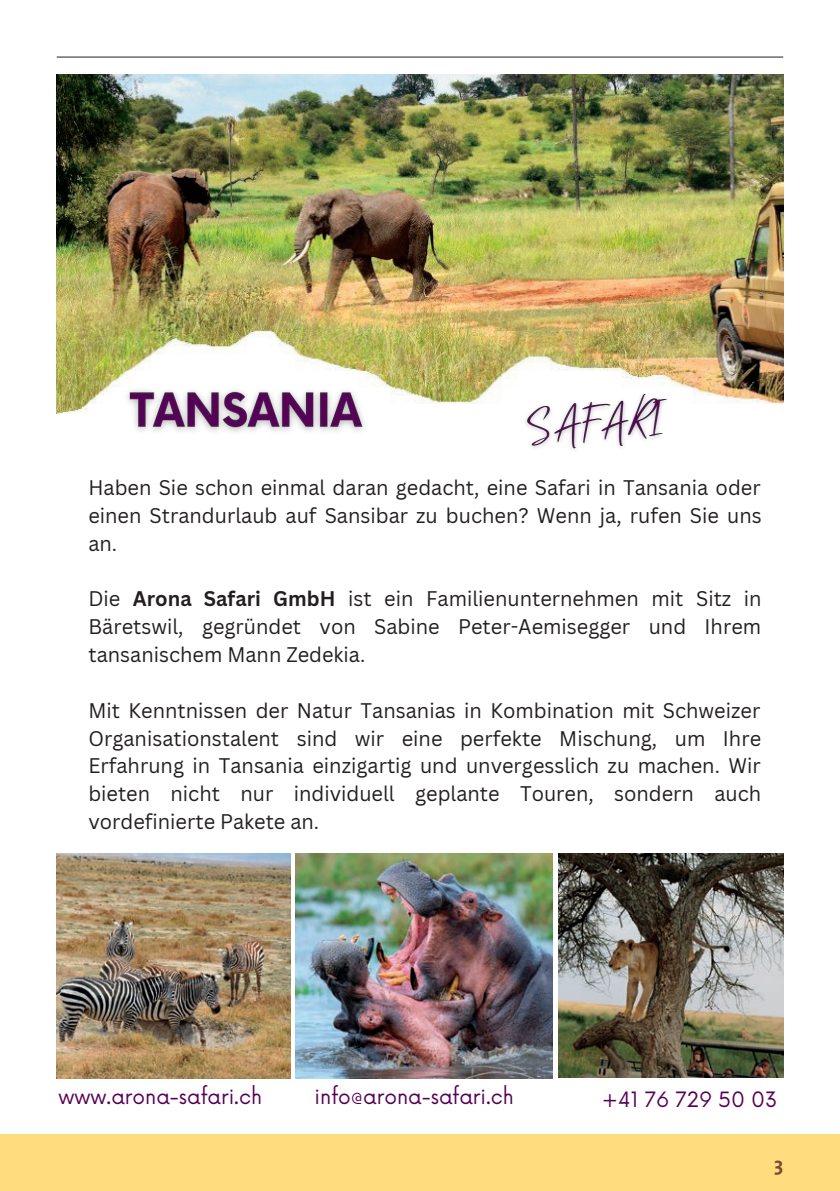
<style>
.page{position:relative;width:840px;height:1191px;background:#fff}
.page>*{position:absolute;margin:0;border:0;box-sizing:border-box;transform-origin:0 0}
.t1{font:20.6px/27.8px "Canva Sans";color:#231f20;text-align:justify}
.t2{font:20.6px "Now";color:#560156}
.t3{font:700 20px "The Sans";color:#794833}
.s1{font-weight:700}
</style>
<div class="page">
<div style="left:0;top:1134px;width:839px;height:57px;background:#ffdc7e"></div>
<hr style="left:57px;top:57px;width:725px;height:1px;background:#231f20">
<svg style="left:57px;top:1012px;width:496px;height:67px"></svg>
<img style="left:57px;top:74px;width:725px;height:339px">
<img style="left:558px;top:854px;width:224px;height:224px">
<img style="left:296px;top:854px;width:256px;height:224px">
<img style="left:57px;top:854px;width:233px;height:224px">
<img style="left:117px;top:375px;width:258px;height:57px">
<img style="left:516px;top:385px;width:162px;height:65px">
<p class="t1" style="left:88px;top:474px;width:674px">Haben Sie schon einmal daran gedacht, eine Safari in Tansania oder einen Strandurlaub auf Sansibar zu buchen? Wenn ja, rufen Sie uns an.</p>
<p class="t1" style="left:88px;top:585px;width:674px">Die <span class="s1">Arona Safari GmbH</span> ist ein Familienunternehmen mit Sitz in Bäretswil, gegründet von Sabine Peter-Aemisegger und Ihrem tansanischem Mann Zedekia.</p>
<p class="t1" style="left:88px;top:696px;width:674px">Mit Kenntnissen der Natur Tansanias in Kombination mit Schweizer Organisationstalent sind wir eine perfekte Mischung, um Ihre Erfahrung in Tansania einzigartig und unvergesslich zu machen. Wir bieten nicht nur individuell geplante Touren, sondern auch vordefinierte Pakete an.</p>
<p class="t2" style="left:58px;top:1080px;width:205px">www.arona-safari.ch</p>
<p class="t2" style="left:314px;top:1080px;width:201px">info@arona-safari.ch</p>
<p class="t2" style="left:601px;top:1082px;width:177px">+41 76 729 50 03</p>
<p class="t3" style="left:773px;top:1147px;width:11px">3</p>
</div>
